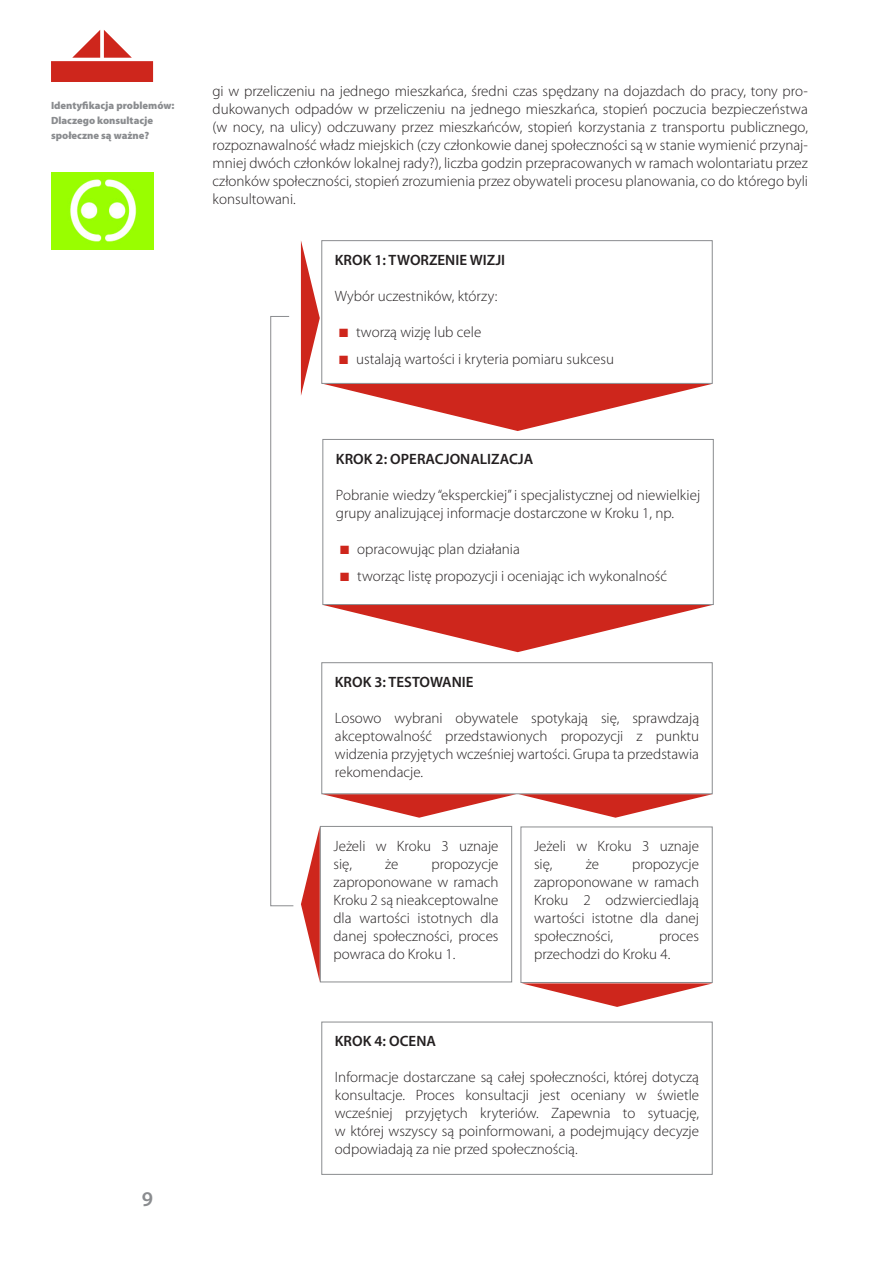
<style>
.page{position:relative;width:893px;height:1263px;background:#fff}
.page>*{position:absolute;margin:0;border:0;box-sizing:border-box;transform-origin:0 0}
.t1{font:600 21px "Myriad Pro";color:#8a8c8f}
.text{font:300 15px/18px "Myriad Pro";color:#231f20;text-align:justify}
.tekst_wcięty{font:300 15px "Myriad Pro";color:#231f20}
.text_bold{font:600 15px "Myriad Pro";color:#231f20}
.t2{font:900 10.5px/15px "Myriad Pro";color:#8a8c8f}
.s1{color:#ce261c}
</style>
<div class="page">
<svg style="left:51px;top:30px;width:102px;height:52px"></svg>
<img style="left:51px;top:173px;width:102px;height:76px">
<svg style="left:323px;top:605px;width:389px;height:47px"></svg>
<svg style="left:522px;top:983px;width:191px;height:24px"></svg>
<svg style="left:322px;top:794px;width:391px;height:24px"></svg>
<svg style="left:301px;top:826px;width:19px;height:156px"></svg>
<svg style="left:301px;top:241px;width:411px;height:190px"></svg>
<div style="left:321px;top:662px;width:392px;height:132px;border:1px solid #8a8c8f"></div>
<div style="left:321px;top:1022px;width:392px;height:153px;border:1px solid #8a8c8f"></div>
<div style="left:320px;top:826px;width:192px;height:156px;border:1px solid #8a8c8f"></div>
<div style="left:521px;top:826px;width:192px;height:157px;border:1px solid #8a8c8f"></div>
<div style="left:321px;top:240px;width:392px;height:144px;border:1px solid #8a8c8f"></div>
<div style="left:322px;top:439px;width:392px;height:166px;border:1px solid #8a8c8f"></div>
<svg style="left:270px;top:316px;width:24px;height:590px"></svg>
<p class="t2" style="left:51px;top:98px;width:125px">Identyfikacja problemów:<br>Dlaczego konsultacje społeczne są ważne?</p>
<h1 class="t1" style="left:142px;top:1188px;width:13px">9</h1>
<p class="text" style="left:213px;top:83px;width:597px">gi w przeliczeniu na jednego mieszkańca, średni czas spędzany na dojazdach do pracy, tony pro&shy;dukowanych odpadów w przeliczeniu na jednego mieszkańca, stopień poczucia bezpieczeństwa (w nocy, na ulicy) odczuwany przez mieszkańców, stopień korzystania z transportu publicznego, rozpoznawalność władz miejskich (czy członkowie danej społeczności są w stanie wymienić przynaj&shy;mniej dwóch członków lokalnej rady?), liczba godzin przepracowanych w ramach wolontariatu przez członków społeczności, stopień zrozumienia przez obywateli procesu planowania, co do którego byli konsultowani.</p>
<p class="text_bold" style="left:335px;top:252px;width:172px">KROK 1: TWORZENIE WIZJI</p>
<p class="text" style="left:335px;top:287px;width:164px">Wybór uczestników, którzy:</p>
<p class="tekst_wcięty" style="left:339px;top:324px;width:144px"><span class="s1">■</span> tworzą wizję lub cele</p>
<p class="tekst_wcięty" style="left:339px;top:351px;width:276px"><span class="s1">■</span> ustalają wartości i kryteria pomiaru sukcesu</p>
<p class="text_bold" style="left:336px;top:450px;width:199px">KROK 2: OPERACJONALIZACJA</p>
<p class="text" style="left:336px;top:486px;width:366px">Pobranie wiedzy “eksperckiej” i specjalistycznej od niewielkiej grupy analizującej informacje dostarczone w Kroku 1, np.</p>
<p class="tekst_wcięty" style="left:340px;top:541px;width:181px"><span class="s1">■</span> opracowując plan działania</p>
<p class="tekst_wcięty" style="left:340px;top:568px;width:328px"><span class="s1">■</span> tworząc listę propozycji i oceniając ich wykonalność</p>
<p class="text_bold" style="left:335px;top:674px;width:140px">KROK 3: TESTOWANIE</p>
<p class="text" style="left:335px;top:709px;width:366px">Losowo wybrani obywatele spotykają się, sprawdzają akceptowalność przedstawionych propozycji z punktu widzenia przyjętych wcześniej wartości. Grupa ta przedstawia rekomendacje.</p>
<p class="text" style="left:333px;top:837px;width:167px">Jeżeli w Kroku 3 uznaje się,</p>
<p class="text" style="left:333px;top:855px;width:167px;text-indent:98px">propozycje zaproponowane w ramach Kroku 2 są nieakceptowalne dla wartości istotnych dla danej społeczności, proces powraca do Kroku 1.</p>
<p class="text" style="left:385px;top:855px;width:15px">że</p>
<p class="text" style="left:534px;top:837px;width:167px">Jeżeli w Kroku 3 uznaje się,</p>
<p class="text" style="left:534px;top:855px;width:167px;text-indent:98px">propozycje zaproponowane w ramach Kroku 2 odzwierciedlają wartości istotne dla danej społeczności,</p>
<p class="text" style="left:586px;top:855px;width:15px">że</p>
<p class="text" style="left:534px;top:927px;width:167px;text-indent:125px">proces przechodzi do Kroku 4.</p>
<p class="text_bold" style="left:335px;top:1033px;width:103px">KROK 4: OCENA</p>
<p class="text" style="left:335px;top:1069px;width:366px">Informacje dostarczane są całej społeczności, której dotyczą konsultacje. Proces konsultacji jest oceniany w świetle wcześniej przyjętych kryteriów. Zapewnia to sytuację, w której wszyscy są poinformowani, a podejmujący decyzje odpowiadają za nie przed społecznością.</p>
</div>
